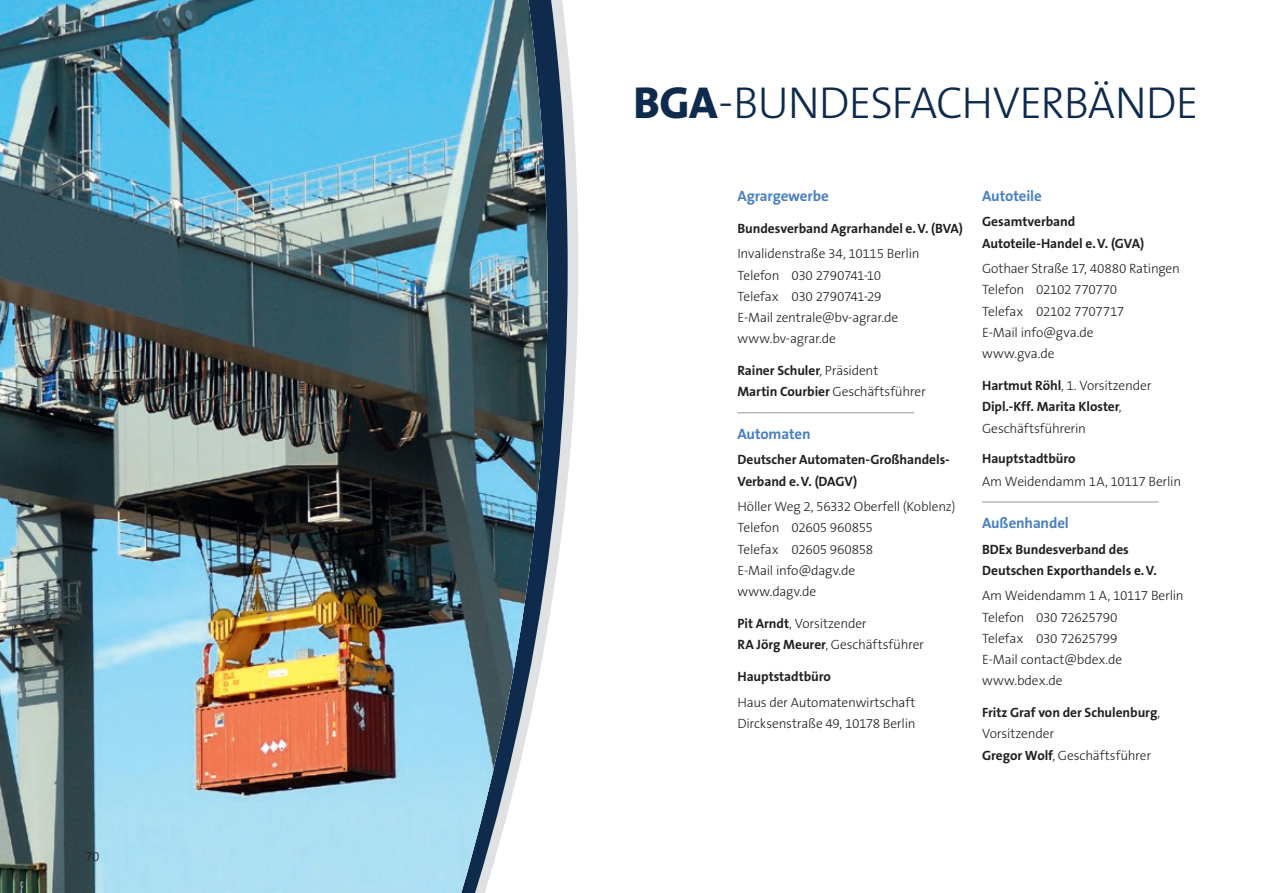
<style>
.page{position:relative;width:1263px;height:893px;background:#fff}
.page>*{position:absolute;margin:0;border:0;box-sizing:border-box;transform-origin:0 0}
.t1{font:300 45px "The Sans B3";letter-spacing:-.025em;color:#0e2a4d}
.t2{font:700 15px "The Sans B7";letter-spacing:-.01em;color:#4a80c2}
.t3{font:300 13.5px/21.3px "The Sans B3";letter-spacing:-.015em;color:#231f20}
.t4{font:700 13.5px/21.3px "The Sans B7";letter-spacing:-.005em;color:#231f20}
.s1{font-family:"The Sans B8";font-weight:800}
.s2{font-family:"The Sans B3";font-weight:300}
.s3{font-family:"The Sans B7";font-weight:700}
</style>
<div class="page">
<svg style="left:568px;top:56px;width:10px;height:416px;fill:#e0e1e3"></svg>
<svg style="left:548px;top:0;width:20px;height:624px;fill:#0e2a4d"></svg>
<img style="left:0;top:0;width:548px;height:893px">
<hr style="left:737px;top:412px;width:177px;height:1px;background:#939598">
<hr style="left:982px;top:502px;width:177px;height:1px;background:#939598">
<p class="t3" style="left:85px;top:846px;width:16px">70</p>
<h1 class="t1" style="left:634px;top:79px;width:566px"><span class="s1">BGA</span>-BUNDESFACHVERBÄNDE</h1>
<p class="t2" style="left:737px;top:188px;width:93px">Agrargewerbe</p>
<p class="t4" style="left:737px;top:218px;width:227px">Bundesverband Agrarhandel e.V. (BVA)</p>
<p class="t3" style="left:737px;top:243px;width:184px">Invalidenstraße 34, 10115 Berlin<br>Telefon 030 2790741-10<br>Telefax 030 2790741-29<br>E-Mail zentrale@bv-agrar.de www.bv-agrar.de</p>
<p class="t4" style="left:737px;top:360px;width:142px">Rainer Schuler<span class="s2">, Präsident</span></p>
<p class="t3" style="left:737px;top:382px;width:190px"><span class="s3">Martin Courbier</span> Geschäftsführer</p>
<p class="t2" style="left:737px;top:426px;width:75px">Automaten</p>
<p class="t4" style="left:737px;top:450px;width:214px">Deutscher Automaten-Großhandels-<br>Verband e.V. (DAGV)</p>
<p class="t3" style="left:737px;top:496px;width:219px">Höller Weg 2, 56332 Oberfell (Koblenz)<br>Telefon 02605 960855<br>Telefax 02605 960858<br>E-Mail info@dagv.de<br>www.dagv.de</p>
<p class="t3" style="left:737px;top:613px;width:188px"><span class="s3">Pit Arndt</span>, Vorsitzender<br><span class="s3">RA Jörg Meurer</span>, Geschäftsführer</p>
<p class="t4" style="left:737px;top:666px;width:95px">Hauptstadtbüro</p>
<p class="t3" style="left:737px;top:692px;width:180px">Haus der Automatenwirtschaft<br>Dircksenstraße 49, 10178 Berlin</p>
<p class="t2" style="left:982px;top:188px;width:61px">Autoteile</p>
<p class="t4" style="left:982px;top:212px;width:163px">Gesamtverband<br>Autoteile-Handel e.V. (GVA)</p>
<p class="t3" style="left:982px;top:258px;width:199px">Gothaer Straße 17, 40880 Ratingen<br>Telefon 02102 770770<br>Telefax 02102 7707717<br>E-Mail info@gva.de<br>www.gva.de</p>
<p class="t3" style="left:982px;top:375px;width:171px"><span class="s3">Hartmut Röhl</span>, 1. Vorsitzender</p>
<p class="t4" style="left:982px;top:396px;width:141px">Dipl.-Kff. Marita Kloster<span class="s2">,</span></p>
<p class="t3" style="left:982px;top:418px;width:105px">Geschäftsführerin</p>
<p class="t4" style="left:982px;top:448px;width:95px">Hauptstadtbüro</p>
<p class="t3" style="left:982px;top:471px;width:201px">Am Weidendamm 1A, 10117 Berlin</p>
<p class="t2" style="left:982px;top:515px;width:88px">Außenhandel</p>
<p class="t4" style="left:982px;top:539px;width:176px">BDEx Bundesverband des<br>Deutschen Exporthandels e.V.</p>
<p class="t3" style="left:982px;top:586px;width:203px">Am Weidendamm 1 A, 10117 Berlin<br>Telefon 030 72625790<br>Telefax 030 72625799<br>E-Mail contact@bdex.de www.bdex.de</p>
<p class="t4" style="left:982px;top:702px;width:180px">Fritz Graf von der Schulenburg<span class="s2">,</span></p>
<p class="t3" style="left:982px;top:724px;width:171px">Vorsitzender<br><span class="s3">Gregor Wolf</span>, Geschäftsführer</p>
</div>
